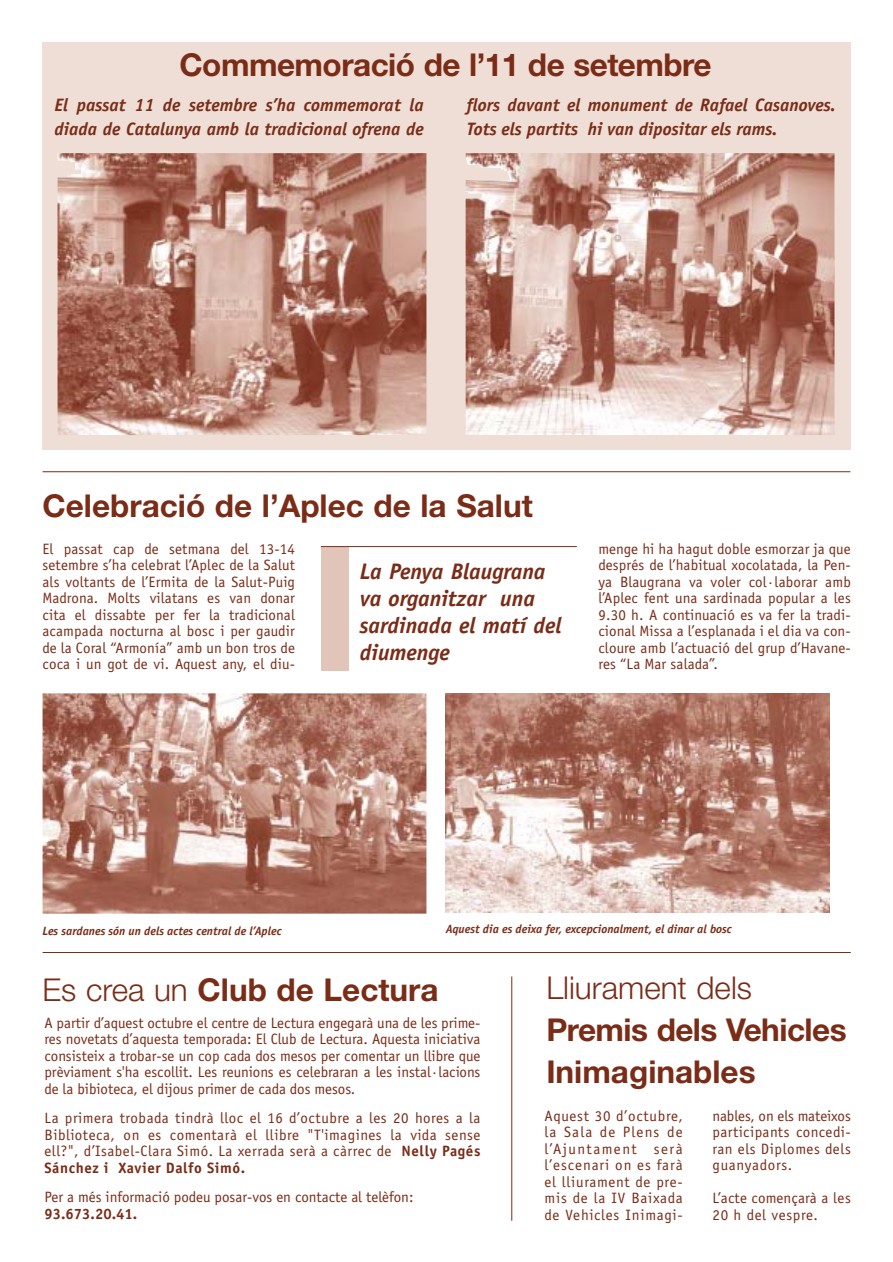
<style>
.page{position:relative;width:893px;height:1262px;background:#fff}
.page>*{position:absolute;margin:0;border:0;box-sizing:border-box;transform-origin:0 0}
.t1{font:700 31.5px/42px "Helvetica Neue";color:#7a2c17}
.t2{font:300 31.5px "Helvetica Neue";color:#7a2c17}
.t3{font:italic 700 22.5px/27px "Officina Sans";letter-spacing:-.005em;color:#7a2c17}
.t4{font:italic 700 18px/24px "Officina Sans";color:#7a2c17}
.t5{font:15px/16.5px "Officina Sans";letter-spacing:.01em;color:#7a2c17;text-align:justify}
.t6{font:700 15px "Officina Sans";color:#7a2c17}
.t7{font:italic 700 12px "Officina Sans";color:#7a2c17}
.s1{font-weight:300}
.s2{font-weight:700}
</style>
<div class="page">
<div style="left:43px;top:43px;width:807px;height:407px;background:#eeded6"></div>
<img style="left:58px;top:153px;width:368px;height:282px">
<hr style="left:43px;top:471px;width:807px;height:1px;background:#7a2c17">
<img style="left:465px;top:153px;width:369px;height:282px">
<img style="left:43px;top:693px;width:383px;height:220px">
<img style="left:446px;top:693px;width:383px;height:219px">
<div style="left:321px;top:547px;width:27px;height:123px;background:#e1c5b9"></div>
<hr style="left:321px;top:546px;width:256px;height:1px;background:#7a2c17">
<hr style="left:43px;top:952px;width:807px;height:1px;background:#7a2c17">
<hr style="left:511px;top:976px;width:1px;height:244px;background:#7a2c17">
<h1 class="t1" style="left:179px;top:47px;width:533px">Commemoració de l’11 de setembre</h1>
<p class="t4" style="left:55px;top:95px;width:371px">El passat 11 de setembre s’ha commemorat la diada de Catalunya amb la tradicional ofrena de</p>
<p class="t4" style="left:466px;top:95px;width:371px">flors davant el monument de Rafael Casanoves.<br>Tots els partits hi van dipositar els rams.</p>
<h1 class="t1" style="left:43px;top:487px;width:491px">Celebració de l’Aplec de la Salut</h1>
<p class="t5" style="left:43px;top:542px;width:254px">El passat cap de setmana del 13-14 setembre s’ha celebrat l’Aplec de la Salut als voltants de l’Ermita de la Salut-Puig Madrona. Molts vilatans es van donar cita el dissabte per fer la tradicional acampada nocturna al bosc i per gaudir de la Coral “Armonía” amb un bon tros de coca i un got de vi. Aquest any, el diu-</p>
<p class="t5" style="left:598px;top:542px;width:254px">menge hi ha hagut doble esmorzar ja que després de l’habitual xocolatada, la Pen&shy;ya Blaugrana va voler col·laborar amb l’Aplec fent una sardinada popular a les 9.30 h. A continuació es va fer la tradi&shy;cional Missa a l’esplanada i el dia va con&shy;cloure amb l’actuació del grup d’Havane&shy;res “La Mar salada”.</p>
<h2 class="t3" style="left:360px;top:560px;width:203px">La Penya Blaugrana va organitzar una sardinada el matí del diumenge</h2>
<p class="t7" style="left:43px;top:925px;width:240px">Les sardanes són un dels actes central de l’Aplec</p>
<p class="t7" style="left:446px;top:924px;width:287px">Aquest dia es deixa fer, excepcionalment, el dinar al bosc</p>
<h1 class="t1" style="left:43px;top:971px;width:397px"><span class="s1">Es crea un</span> Club de Lectura</h1>
<p class="t5" style="left:44px;top:1015px;width:437px">A partir d’aquest octubre el centre de Lectura engegarà una de les prime&shy;res novetats d’aquesta temporada: El Club de Lectura. Aquesta iniciativa consisteix a trobar-se un cop cada dos mesos per comentar un llibre que prèviament s'ha escollit. Les reunions es celebraran a les instal·lacions de la bibioteca, el dijous primer de cada dos mesos.</p>
<p class="t5" style="left:44px;top:1111px;width:437px">La primera trobada tindrà lloc el 16 d’octubre a les 20 hores a la Biblioteca, on es comentarà el llibre "T'imagines la vida sense ell?", d’Isabel-Clara Simó. La xerrada serà a càrrec de <span class="s2">Nelly Pagés Sánchez i Xavier Dalfo Simó.</span></p>
<p class="t5" style="left:44px;top:1189px;width:370px">Per a més informació podeu posar-vos en contacte al telèfon:</p>
<p class="t6" style="left:44px;top:1207px;width:94px">93.673.20.41.</p>
<h1 class="t2" style="left:546px;top:976px;width:207px">Lliurament dels</h1>
<h1 class="t1" style="left:546px;top:1011px;width:302px">Premis dels Vehicles<br>Inimaginables</h1>
<p class="t5" style="left:544px;top:1108px;width:140px">Aquest 30 d’octubre, la Sala de Plens de l’Ajuntament serà l’escenari on es farà el lliurament de pre&shy;mis de la IV Baixada de Vehicles Inimagi-</p>
<p class="t5" style="left:712px;top:1108px;width:140px">nables, on els mateixos participants concedi&shy;ran els Diplomes dels guanyadors.</p>
<p class="t5" style="left:712px;top:1191px;width:140px">L’acte començarà a les<br>20 h del vespre.</p>
</div>
